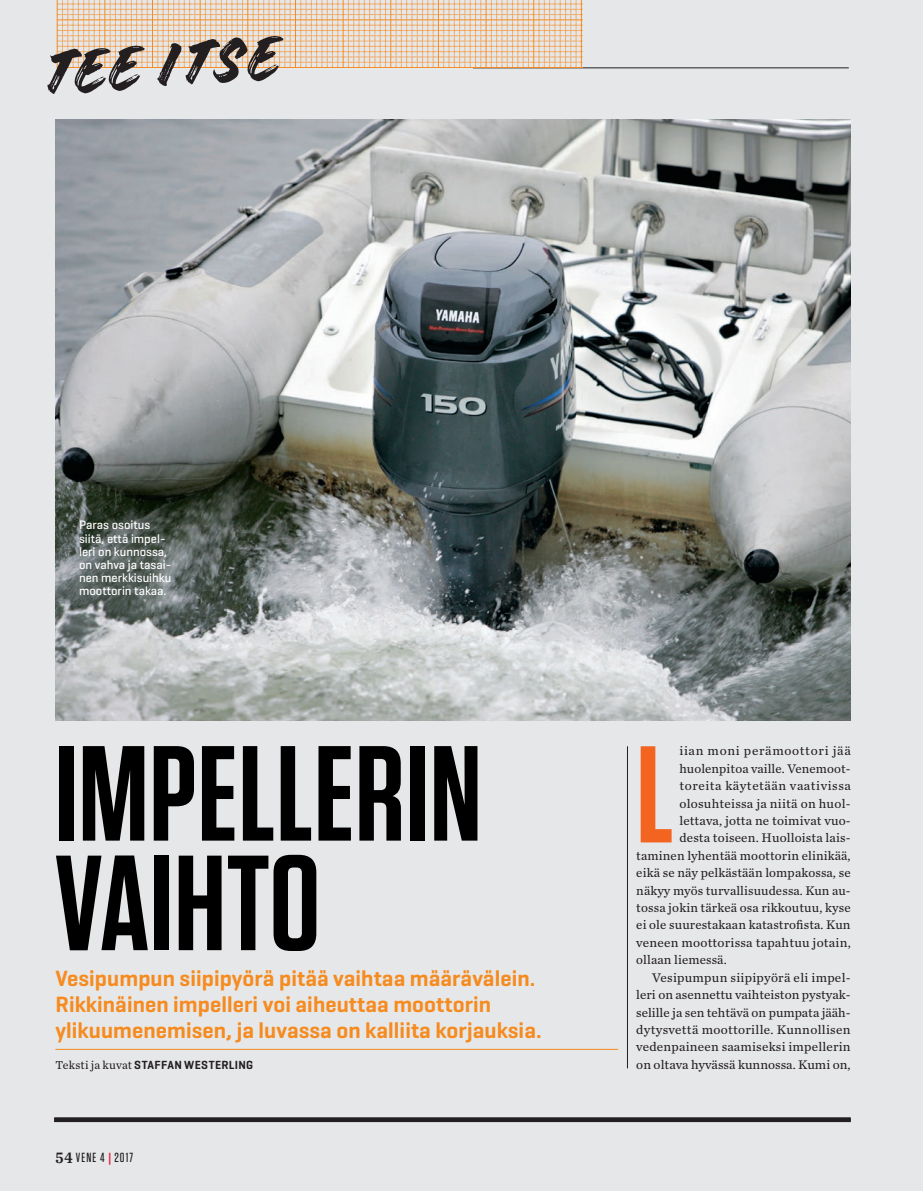
<style>
.page{position:relative;width:923px;height:1191px;background:#e6e7e9}
.page>*{position:absolute;margin:0;border:0;box-sizing:border-box;transform-origin:0 0}
._04_Teksti_anfangi{font:600 137.4px "Tungsten";color:#f36421}
._01_Otsikko{font:600 135px/109.5px "Tungsten";letter-spacing:.005em;color:#000001}
._02_Ingressi{font:600 22.5px/25.8px "Geogrotesque";letter-spacing:.005em;color:#f68b1f}
.Sivunumero_vasen{font:500 13.2px "Tungsten";letter-spacing:.08em;color:#231f20}
._04_Teksti_anfangi-2{font:13.05px "Chronicle Text G2";letter-spacing:.01em;color:#231f20}
._04_Teksti{font:13.05px/17.4px "Chronicle Text G2";letter-spacing:.005em;color:#231f20;text-align:justify}
._04_Teksti_anfangi-3{font:13.05px "Chronicle Text G2";letter-spacing:.04em;color:#231f20}
._04_Teksti_anfangi-4{font:13.05px "Chronicle Text G2";letter-spacing:.055em;color:#231f20}
._09_Kuvateksti{font:500 12.45px/13.2px "Geogrotesque";color:#fff}
._03_Nimet{font:600 12px "Geogrotesque";letter-spacing:.03em;color:#231f20}
.s1{font-family:"Chronicle Text G2";font-weight:400}
.s2{font-family:"Chronicle Text G2 Semi";font-weight:400;font-size:16.5px}
.s3{font-family:"Geogrotesque";color:#ed1a3a}
</style>
<div class="page">
<hr style="left:473px;top:68px;width:375px;height:1px;background:#231f20">
<hr style="left:627px;top:746px;width:1px;height:322px;background:#231f20">
<img style="left:55px;top:119px;width:795px;height:601px">
<svg style="left:47px;top:0;width:535px;height:94px"></svg>
<div style="left:54px;top:1117px;width:796px;height:5px;background:#231f20"></div>
<hr style="left:55px;top:1049px;width:563px;height:1px;background:#f68b1f">
<p class="_09_Kuvateksti" style="left:79px;top:518px;width:94px">Paras osoitus siitä, että impel&shy;leri on kunnossa, on vahva ja tasai&shy;nen merkkisuihku moottorin takaa.</p>
<p class="_01_Otsikko" style="left:54px;top:741px;width:429px">IMPELLERIN<br>VAIHTO</p>
<p class="_02_Ingressi" style="left:55px;top:965px;width:488px">Vesipumpun siipipyörä pitää vaihtaa määrävälein.<br>Rikkinäinen impelleri voi aiheuttaa moottorin ylikuumenemisen, ja luvassa on kalliita korjauksia.</p>
<p class="_03_Nimet" style="left:55px;top:1057px;width:199px"><span class="s1">Teksti ja kuvat</span> STAFFAN WESTERLING</p>
<p class="Sivunumero_vasen" style="left:55px;top:1150px;width:79px"><span class="s2">54</span> VENE 4 <span class="s3">|</span> 2017</p>
<p class="_04_Teksti_anfangi" style="left:636px;top:722px;width:39px">L</p>
<p class="_04_Teksti_anfangi-4" style="left:679px;top:741px;width:173px">iian moni perämoottori jää</p>
<p class="_04_Teksti_anfangi-2" style="left:679px;top:758px;width:173px">huolenpitoa vaille. Venemoot-</p>
<p class="_04_Teksti_anfangi-3" style="left:679px;top:776px;width:173px">toreita käytetään vaativissa</p>
<p class="_04_Teksti_anfangi-2" style="left:679px;top:793px;width:173px">olosuhteissa ja niitä on huol-</p>
<p class="_04_Teksti_anfangi-2" style="left:679px;top:811px;width:173px">lettava, jotta ne toimivat vuo-</p>
<p class="_04_Teksti_anfangi-2" style="left:679px;top:828px;width:173px">desta toiseen. Huolloista lais-</p>
<p class="_04_Teksti_anfangi-2" style="left:636px;top:845px;width:216px">taminen lyhentää moottorin elinikää,</p>
<p class="_04_Teksti_anfangi-2" style="left:636px;top:863px;width:216px">eikä se näy pelkästään lompakossa, se</p>
<p class="_04_Teksti_anfangi-2" style="left:636px;top:880px;width:216px">näkyy myös turvallisuudessa. Kun au-</p>
<p class="_04_Teksti_anfangi-2" style="left:636px;top:898px;width:216px">tossa jokin tärkeä osa rikkoutuu, kyse</p>
<p class="_04_Teksti_anfangi-2" style="left:636px;top:915px;width:216px">ei ole suurestakaan katastrofista. Kun</p>
<p class="_04_Teksti_anfangi-2" style="left:636px;top:932px;width:216px">veneen moottorissa tapahtuu jotain,</p>
<p class="_04_Teksti_anfangi-2" style="left:636px;top:950px;width:92px">ollaan liemessä.</p>
<p class="_04_Teksti" style="left:636px;top:968px;width:216px;text-indent:16px">Vesipumpun siipipyörä eli impel&shy;leri on asennettu vaihteiston pystyak&shy;selille ja sen tehtävä on pumpata jääh&shy;dytysvettä moottorille. Kunnollisen vedenpaineen saamiseksi impellerin on oltava hyvässä kunnossa. Kumi on,</p>
</div>
